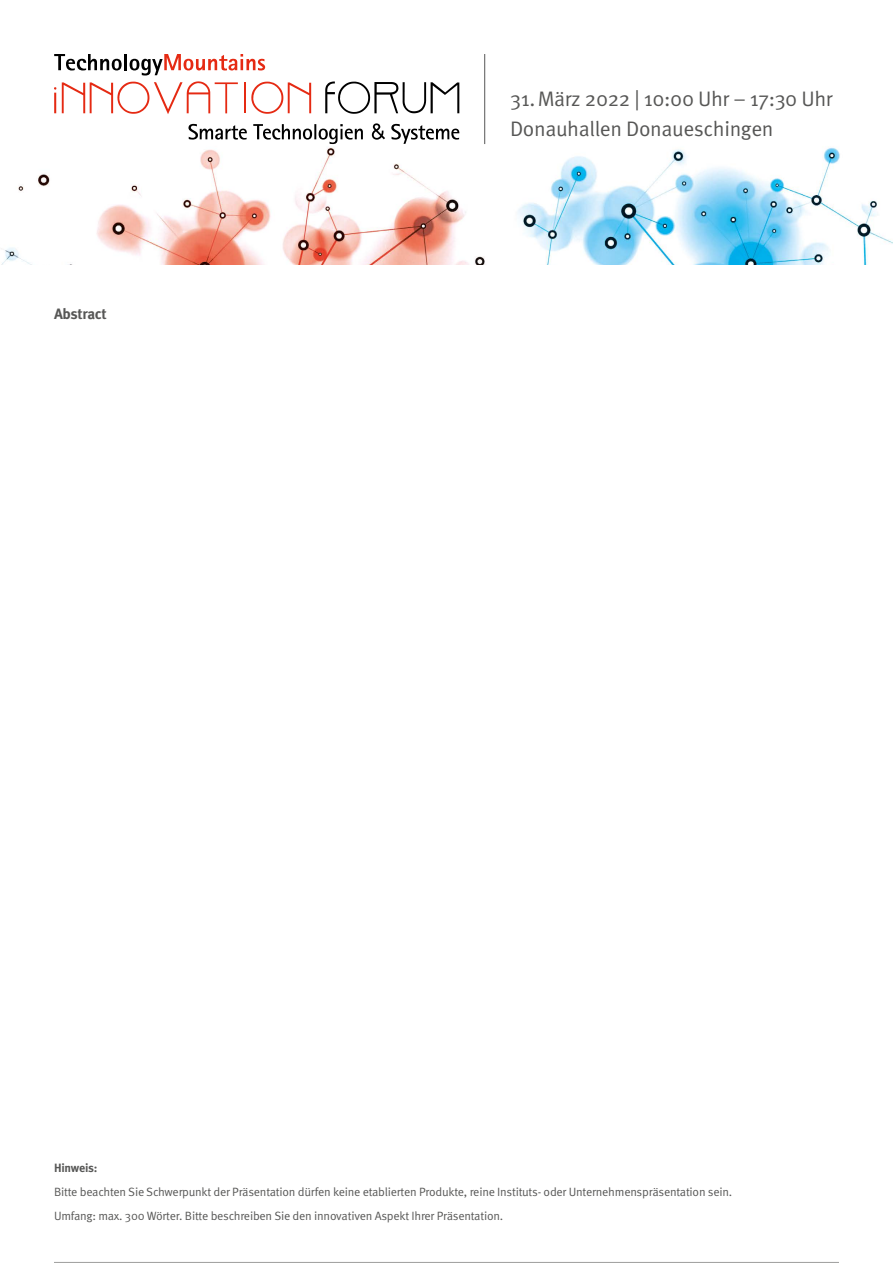
<style>
.page{position:relative;width:893px;height:1263px;background:#fff}
.page>*{position:absolute;margin:0;border:0;box-sizing:border-box;transform-origin:0 0}
.t1{font:21px/29.8px "Meta Pro Norm";letter-spacing:-.02em;color:#575756}
.t2{font:700 15px "Meta Pro";letter-spacing:-.02em;color:#575756}
.t3{font:12px/24px "Meta Pro";letter-spacing:-.02em;color:#575756}
.t4{font:700 12px "Meta Pro";letter-spacing:-.025em;color:#575756}
</style>
<div class="page">
<img style="left:1px;top:54px;width:892px;height:211px">
<svg style="left:325px;top:81px;width:134px;height:33px"></svg>
<svg style="left:54px;top:54px;width:257px;height:60px"></svg>
<svg style="left:188px;top:123px;width:271px;height:21px"></svg>
<hr style="left:54px;top:1262px;width:785px;height:1px;background:#9d9d9c">
<hr style="left:484px;top:54px;width:1px;height:90px;background:#575756">
<p class="t2" style="left:54px;top:304px;width:54px">Abstract</p>
<h1 class="t1" style="left:510px;top:83px;width:324px">31.März 2022 | 10:00 Uhr – 17:30 Uhr<br>Donauhallen Donaueschingen</h1>
<p class="t4" style="left:54px;top:1160px;width:45px">Hinweis:</p>
<p class="t3" style="left:54px;top:1180px;width:680px">Bitte beachten Sie Schwerpunkt der Präsentation dürfen keine etablierten Produkte, reine Instituts- oder Unternehmenspräsentation sein.<br>Umfang: max. 300 Wörter. Bitte beschreiben Sie den innovativen Aspekt Ihrer Präsentation.</p>
</div>
